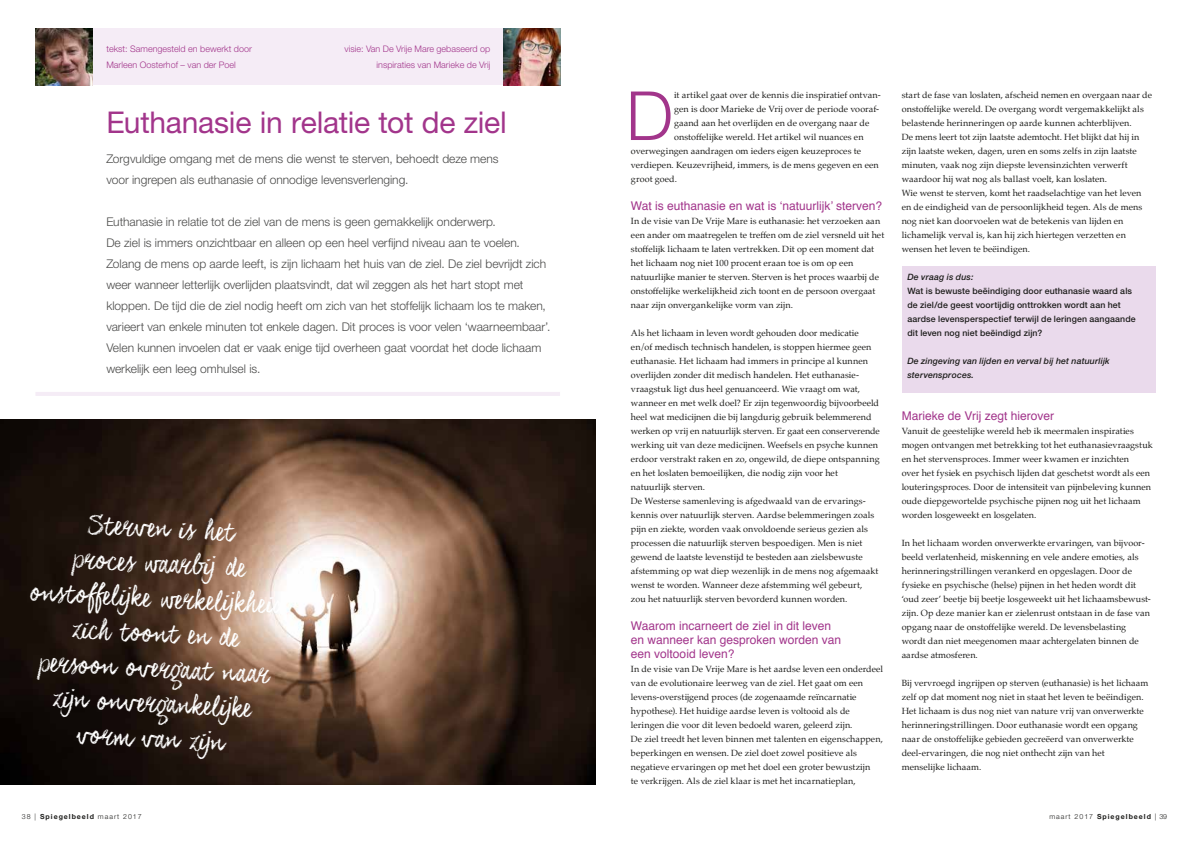
<style>
.page{position:relative;width:1191px;height:842px;background:#fff}
.page>*{position:absolute;margin:0;border:0;box-sizing:border-box;transform-origin:0 0}
.t1{font:300 67.3px "Helvetica";color:#a2358b}
.t2{font:30px "Helvetica Neue";letter-spacing:-.01em;color:#a2358b}
.t3{font:25px/35px "Coalhand Luke CG";color:#fff;text-align:center}
.t4{font:300 12px/21px "Helvetica Neue";color:#4a4a49}
.t5{font:12px/14px "Helvetica";color:#a2358b}
.t6{font:9px/14px "Palatino";letter-spacing:.005em;color:#1d1d1b}
.t7{font:300 9px/16px "Helvetica Neue";color:#a2358b}
.t8{font:500 8.8px/14px "Helvetica Neue";letter-spacing:.015em;color:#1d1d1b}
.t9{font:italic 500 8.8px/14px "Helvetica Neue";letter-spacing:.015em;color:#1d1d1b}
.t10{font:300 7px "Helvetica Neue";letter-spacing:.14em;color:#1d1d1b}
.s1{font-weight:700}
</style>
<div class="page">
<img style="left:0;top:420px;width:595px;height:364px">
<hr style="left:35px;top:392px;width:525px;height:4px;background:#f5ecf6">
<div style="left:35px;top:28px;width:525px;height:57px;background:#f5ecf6"></div>
<img style="left:35px;top:28px;width:57px;height:57px">
<img style="left:503px;top:28px;width:57px;height:57px">
<div style="left:901px;top:266px;width:254px;height:126px;background:#eadaec"></div>
<p class="t7" style="left:106px;top:41px;width:147px">tekst: Samengesteld en bewerkt door<br>Marleen Oosterhof – van der Poel</p>
<p class="t7" style="left:344px;top:41px;width:147px;text-align:right">visie: Van De Vrije Mare gebaseerd op inspiraties van Marieke de Vrij</p>
<h2 class="t2" style="left:106px;top:105px;width:402px">Euthanasie in relatie tot de ziel</h2>
<h3 class="t4" style="left:106px;top:148px;width:394px">Zorgvuldige omgang met de mens die wenst te sterven, behoedt deze mens voor ingrepen als euthanasie of onnodige levensverlenging.</h3>
<p class="t4" style="left:106px;top:211px;width:445px">Euthanasie in relatie tot de ziel van de mens is geen gemakkelijk onderwerp.<br>De ziel is immers onzichtbaar en alleen op een heel verfijnd niveau aan te voelen.<br>Zolang de mens op aarde leeft, is zijn lichaam het huis van de ziel. De ziel bevrijdt zich weer wanneer letterlijk overlijden plaatsvindt, dat wil zeggen als het hart stopt met kloppen. De tijd die de ziel nodig heeft om zich van het stoffelijk lichaam los te maken, varieert van enkele minuten tot enkele dagen. Dit proces is voor velen ‘waarneembaar’.<br>Velen kunnen invoelen dat er vaak enige tijd overheen gaat voordat het dode lichaam werkelijk een leeg omhulsel is.</p>
<h3 class="t3" style="left:35px;top:504px;width:257px;rotate:3deg">Sterven is het<br>proces waarbij de onstoffelijke werkelijkheid zich toont en de<br>persoon overgaat naar zijn onvergankelijke vorm van zijn</h3>
<h1 class="t1" style="left:625px;top:88px;width:50px">D</h1>
<p class="t6" style="left:674px;top:89px;width:208px">it artikel gaat over de kennis die inspiratief ontvan-</p>
<p class="t6" style="left:674px;top:103px;width:206px">gen is door Marieke de Vrij over de periode vooraf-</p>
<p class="t6" style="left:674px;top:117px;width:197px">gaand aan het overlijden en de overgang naar de</p>
<p class="t6" style="left:674px;top:131px;width:191px">onstoffelijke wereld. Het artikel wil nuances en</p>
<p class="t6" style="left:631px;top:145px;width:232px">overwegingen aandragen om ieders eigen keuzeproces te</p>
<p class="t6" style="left:631px;top:159px;width:249px">verdiepen. Keuzevrijheid, immers, is de mens gegeven en een</p>
<p class="t6" style="left:631px;top:173px;width:47px">groot goed.</p>
<h3 class="t5" style="left:631px;top:200px;width:253px">Wat is euthanasie en wat is ‘natuurlijk’ sterven?</h3>
<p class="t6" style="left:631px;top:215px;width:255px">In de visie van De Vrije Mare is euthanasie: het verzoeken aan een ander om maatregelen te treffen om de ziel versneld uit het stoffelijk lichaam te laten vertrekken. Dit op een moment dat het lichaam nog niet 100 procent eraan toe is om op een natuurlijke manier te sterven. Sterven is het proces waarbij de onstoffelijke werkelijkheid zich toont en de persoon overgaat naar zijn onvergankelijke vorm van zijn.</p>
<p class="t6" style="left:631px;top:327px;width:250px">Als het lichaam in leven wordt gehouden door medicatie en/of medisch technisch handelen, is stoppen hiermee geen euthanasie. Het lichaam had immers in principe al kunnen overlijden zonder dit medisch handelen. Het euthanasie&shy;vraagstuk ligt dus heel genuanceerd. Wie vraagt om wat, wanneer en met welk doel? Er zijn tegenwoordig bijvoorbeeld heel wat medicijnen die bij langdurig gebruik belemmerend werken op vrij en natuurlijk sterven. Er gaat een conserverende werking uit van deze medicijnen. Weefsels en psyche kunnen erdoor verstrakt raken en zo, ongewild, de diepe ontspanning en het loslaten bemoeilijken, die nodig zijn voor het natuurlijk sterven.<br>De Westerse samenleving is afgedwaald van de ervarings&shy;kennis over natuurlijk sterven. Aardse belemmeringen zoals pijn en ziekte, worden vaak onvoldoende serieus gezien als processen die natuurlijk sterven bespoedigen. Men is niet gewend de laatste levenstijd te besteden aan zielsbewuste afstemming op wat diep wezenlijk in de mens nog afgemaakt wenst te worden. Wanneer deze afstemming wél gebeurt,<br>zou het natuurlijk sterven bevorderd kunnen worden.</p>
<h3 class="t5" style="left:631px;top:620px;width:212px">Waarom incarneert de ziel in dit leven en wanneer kan gesproken worden van een voltooid leven?</h3>
<p class="t6" style="left:631px;top:663px;width:254px">In de visie van De Vrije Mare is het aardse leven een onderdeel van de evolutionaire leerweg van de ziel. Het gaat om een levens-overstijgend proces (de zogenaamde reïncarnatie hypothese). Het huidige aardse leven is voltooid als de leringen die voor dit leven bedoeld waren, geleerd zijn.<br>De ziel treedt het leven binnen met talenten en eigenschappen, beperkingen en wensen. De ziel doet zowel positieve als negatieve ervaringen op met het doel een groter bewustzijn<br>te verkrijgen. Als de ziel klaar is met het incarnatieplan,</p>
<p class="t6" style="left:901px;top:89px;width:252px">start de fase van loslaten, afscheid nemen en overgaan naar de onstoffelijke wereld. De overgang wordt vergemakkelijkt als belastende herinneringen op aarde kunnen achterblijven.<br>De mens leert tot zijn laatste ademtocht. Het blijkt dat hij in zijn laatste weken, dagen, uren en soms zelfs in zijn laatste minuten, vaak nog zijn diepste levensinzichten verwerft waardoor hij wat nog als ballast voelt, kan loslaten.<br>Wie wenst te sterven, komt het raadselachtige van het leven en de eindigheid van de persoonlijkheid tegen. Als de mens nog niet kan doorvoelen wat de betekenis van lijden en lichamelijk verval is, kan hij zich hiertegen verzetten en wensen het leven te beëindigen.</p>
<p class="t9" style="left:907px;top:270px;width:68px">De vraag is dus:</p>
<p class="t8" style="left:907px;top:284px;width:230px">Wat is bewuste beëindiging door euthanasie waard als de ziel/de geest voortijdig onttrokken wordt aan het aardse levensperspectief terwijl de leringen aangaande dit leven nog niet beëindigd zijn?</p>
<p class="t9" style="left:907px;top:354px;width:204px">De zingeving van lijden en verval bij het natuurlijk stervensproces.</p>
<h3 class="t5" style="left:901px;top:410px;width:154px">Marieke de Vrij zegt hierover</h3>
<p class="t6" style="left:901px;top:425px;width:253px">Vanuit de geestelijke wereld heb ik meermalen inspiraties mogen ontvangen met betrekking tot het euthanasievraagstuk en het stervensproces. Immer weer kwamen er inzichten<br>over het fysiek en psychisch lijden dat geschetst wordt als een louteringsproces. Door de intensiteit van pijnbeleving kunnen oude diepgewortelde psychische pijnen nog uit het lichaam worden losgeweekt en losgelaten.</p>
<p class="t6" style="left:901px;top:537px;width:251px">In het lichaam worden onverwerkte ervaringen, van bijvoor&shy;beeld verlatenheid, miskenning en vele andere emoties, als herinneringstrillingen verankerd en opgeslagen. Door de fysieke en psychische (helse) pijnen in het heden wordt dit ‘oud zeer’ beetje bij beetje losgeweekt uit het lichaamsbewust&shy;zijn. Op deze manier kan er zielenrust ontstaan in de fase van opgang naar de onstoffelijke wereld. De levensbelasting wordt dan niet meegenomen maar achtergelaten binnen de aardse atmosferen.</p>
<p class="t6" style="left:901px;top:677px;width:248px">Bij vervroegd ingrijpen op sterven (euthanasie) is het lichaam zelf op dat moment nog niet in staat het leven te beëindigen.<br>Het lichaam is dus nog niet van nature vrij van onverwerkte herinneringstrillingen. Door euthanasie wordt een opgang naar de onstoffelijke gebieden gecreëerd van onverwerkte deel-ervaringen, die nog niet onthecht zijn van het menselijke lichaam.</p>
<p class="t10" style="left:22px;top:812px;width:121px">38 | <span class="s1">Spiegelbeeld</span> maart 2017</p>
<p class="t10" style="left:1049px;top:812px;width:119px">maart 2017 <span class="s1">Spiegelbeeld</span> | 39</p>
</div>
